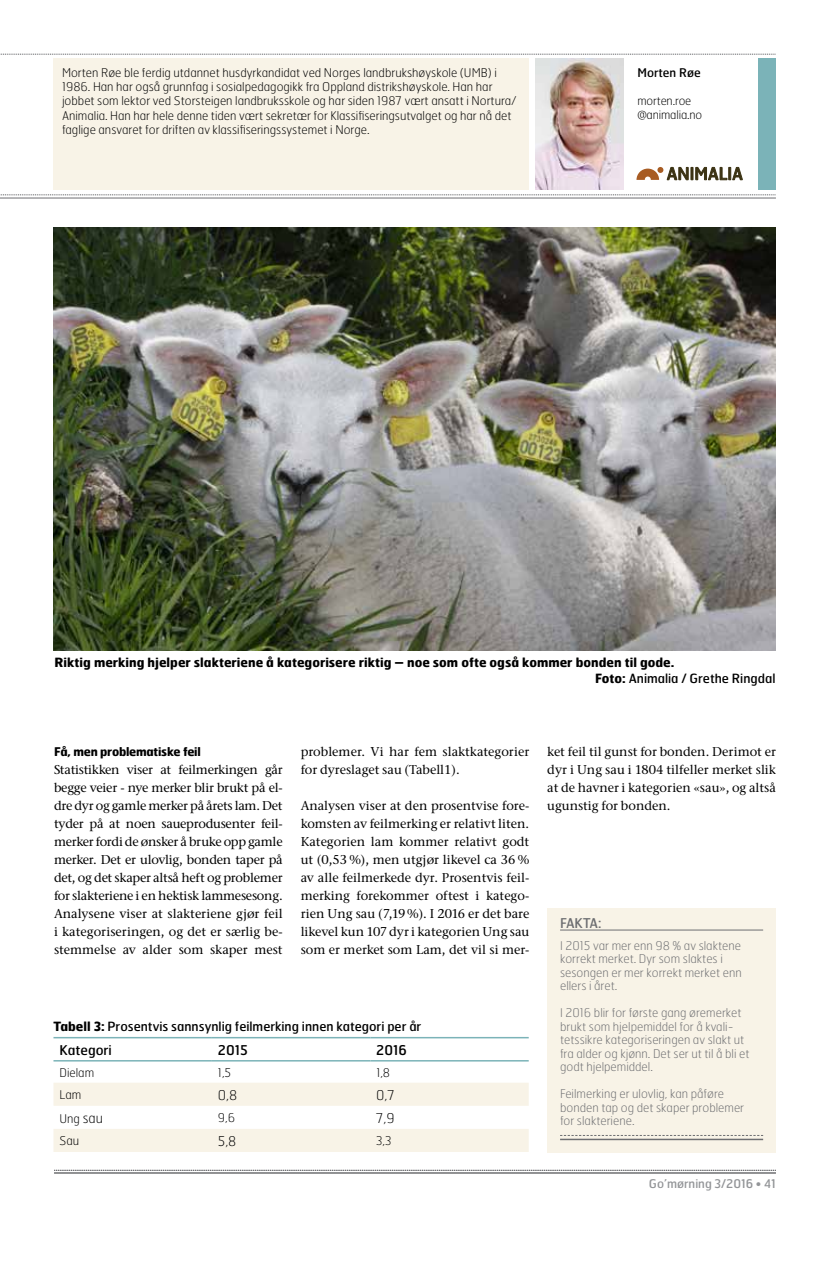
<style>
.page{position:relative;width:830px;height:1263px;background:#fff}
.page>*{position:absolute;margin:0;border:0;box-sizing:border-box;transform-origin:0 0}
.t1{font:13.5px "Hermes";color:#000}
.t2{font:100 13.5px "Hermes";color:#000}
.t3{font:13.5px "Hermes";color:#6d6e71}
.t4{font:500 12.75px/18px "Stone Ser ITC Std";color:#000;text-align:justify}
.t5{font:700 12.75px/15.3px "Hermes";color:#000}
.t6{font:12.75px "Hermes";color:#000}
.t7{font:100 12px/14.4px "Hermes";color:#000}
.t8{font:100 12px/13.5px "Hermes";color:#6d6e71}
.t9{font:700 12px "Hermes";letter-spacing:-.02em;color:#000}
.t10{font:12px "Hermes";color:#939598}
.t11{font:12px "Hermes";color:#000}
.t12{font:100 11.7px/14.1px "Hermes";letter-spacing:-.01em;color:#000}
.s1{font-weight:400}
.s2{font-weight:700}
.s3{font-size:13.5px}
</style>
<div class="page">
<svg style="left:0;top:54px;width:775px;height:1px"></svg>
<hr style="left:0;top:198px;width:775px;height:1px;background:#6d6e71">
<svg style="left:0;top:195px;width:775px;height:1px"></svg>
<hr style="left:54px;top:1172px;width:721px;height:1px;background:#6d6e71">
<svg style="left:54px;top:1170px;width:721px;height:1px"></svg>
<div style="left:547px;top:908px;width:228px;height:245px;background:#f8f3e7"></div>
<hr style="left:560px;top:930px;width:202px;height:1px;background:#6d6e71">
<svg style="left:560px;top:1135px;width:202px;height:1px"></svg>
<hr style="left:560px;top:1139px;width:202px;height:1px;background:#6d6e71">
<img style="left:53px;top:227px;width:722px;height:424px">
<div style="left:758px;top:58px;width:17px;height:131px;background:#7bb3b8"></div>
<div style="left:53px;top:58px;width:475px;height:131px;background:#f8f3e7"></div>
<svg style="left:636px;top:167px;width:106px;height:13px"></svg>
<img style="left:535px;top:58px;width:88px;height:131px">
<svg style="left:53px;top:1083px;width:475px;height:69px"></svg>
<hr style="left:53px;top:1037px;width:159px;height:1px;background:#7bb3b8">
<hr style="left:212px;top:1037px;width:158px;height:1px;background:#7bb3b8">
<hr style="left:370px;top:1037px;width:158px;height:1px;background:#7bb3b8">
<hr style="left:53px;top:1060px;width:159px;height:1px;background:#7bb3b8">
<hr style="left:212px;top:1060px;width:158px;height:1px;background:#7bb3b8">
<hr style="left:370px;top:1060px;width:158px;height:1px;background:#7bb3b8">
<p class="t7" style="left:62px;top:65px;width:455px">Morten Røe ble ferdig utdannet husdyrkandidat ved Norges landbrukshøyskole (UMB) i 1986. Han har også grunnfag i sosialpedagogikk fra Oppland distrikshøyskole. Han har jobbet som lektor ved Storsteigen landbruksskole og har siden 1987 vært ansatt i Nortura/ Animalia. Han har hele denne tiden vært sekretær for Klassifiseringsutvalget og har nå det faglige ansvaret for driften av klassifiseringssystemet i Norge.</p>
<p class="t11" style="left:637px;top:65px;width:65px">Morten Røe</p>
<p class="t12" style="left:637px;top:93px;width:66px">morten.roe @animalia.no</p>
<p class="t5" style="left:594px;top:654px;width:182px;text-indent:-540px">Riktig merking hjelper slakteriene å kategorisere riktig – noe som ofte også kommer bonden til gode.<br>Foto: <span class="s1">Animalia / Grethe Ringdal</span></p>
<p class="t9" style="left:54px;top:744px;width:148px">Få, men problematiske feil</p>
<p class="t4" style="left:54px;top:761px;width:230px">Statistikken viser at feilmerkingen går begge veier - nye merker blir brukt på el&shy;dre dyr og gamle merker på årets lam. Det tyder på at noen saueprodusenter feil&shy;merker fordi de ønsker å bruke opp gamle merker. Det er ulovlig, bonden taper på det, og det skaper altså heft og problemer for slakteriene i en hektisk lammesesong.<br>Analysene viser at slakteriene gjør feil i kategoriseringen, og det er særlig be&shy;stemmelse av alder som skaper mest</p>
<p class="t4" style="left:300px;top:743px;width:230px">problemer. Vi har fem slaktkategorier for dyreslaget sau (Tabell1).</p>
<p class="t4" style="left:300px;top:797px;width:230px">Analysen viser at den prosentvise fore&shy;komsten av feilmerking er relativt liten.<br>Kategorien lam kommer relativt godt ut (0,53 %), men utgjør likevel ca 36 % av alle feilmerkede dyr. Prosentvis feil&shy;merking forekommer oftest i katego&shy;rien Ung sau (7,19 %). I 2016 er det bare likevel kun 107 dyr i kategorien Ung sau som er merket som Lam, det vil si mer-</p>
<p class="t6" style="left:53px;top:1018px;width:369px"><span class="s2">Tabell 3:</span> Prosentvis sannsynlig feilmerking innen kategori per år</p>
<p class="t1" style="left:59px;top:1041px;width:54px">Kategori</p>
<p class="t1" style="left:218px;top:1041px;width:31px">2015</p>
<p class="t1" style="left:376px;top:1041px;width:32px">2016</p>
<p class="t7" style="left:59px;top:1065px;width:36px">Dielam</p>
<p class="t7" style="left:218px;top:1065px;width:15px">1,5</p>
<p class="t7" style="left:376px;top:1065px;width:15px">1,8</p>
<p class="t7" style="left:59px;top:1087px;width:23px">Lam</p>
<p class="t2" style="left:218px;top:1086px;width:21px">0,8</p>
<p class="t2" style="left:376px;top:1086px;width:20px">0,7</p>
<p class="t7" style="left:59px;top:1111px;width:45px">Ung <span class="s3">sau</span></p>
<p class="t7" style="left:218px;top:1110px;width:19px">9,6</p>
<p class="t2" style="left:376px;top:1109px;width:20px">7,9</p>
<p class="t7" style="left:59px;top:1133px;width:21px">Sau</p>
<p class="t2" style="left:218px;top:1132px;width:20px">5,8</p>
<p class="t7" style="left:376px;top:1133px;width:17px">3,3</p>
<p class="t4" style="left:547px;top:743px;width:230px">ket feil til gunst for bonden. Derimot er dyr i Ung sau i 1804 tilfeller merket slik at de havner i kategorien «sau», og altså ugunstig for bonden.</p>
<p class="t3" style="left:560px;top:914px;width:15px">Fakta</p>
<p class="t3" style="left:597px;top:914px;width:5px">:</p>
<p class="t8" style="left:560px;top:938px;width:183px">I 2015 var mer enn 98 % av slaktene korrekt merket. Dyr som slaktes i sesongen er mer korrekt merket enn ellers i året.</p>
<p class="t8" style="left:560px;top:1006px;width:191px">I 2016 blir for første gang øremerket brukt som hjelpemiddel for å kvali&shy;tetssikre kategoriseringen av slakt ut fra alder og kjønn. Det ser ut til å bli et godt hjelpemiddel.</p>
<p class="t8" style="left:560px;top:1087px;width:185px">Feilmerking er ulovlig, kan påføre bonden tap og det skaper problemer for slakteriene.</p>
<p class="t10" style="left:648px;top:1176px;width:128px">Go’mørning 3/2016 • 41</p>
</div>
